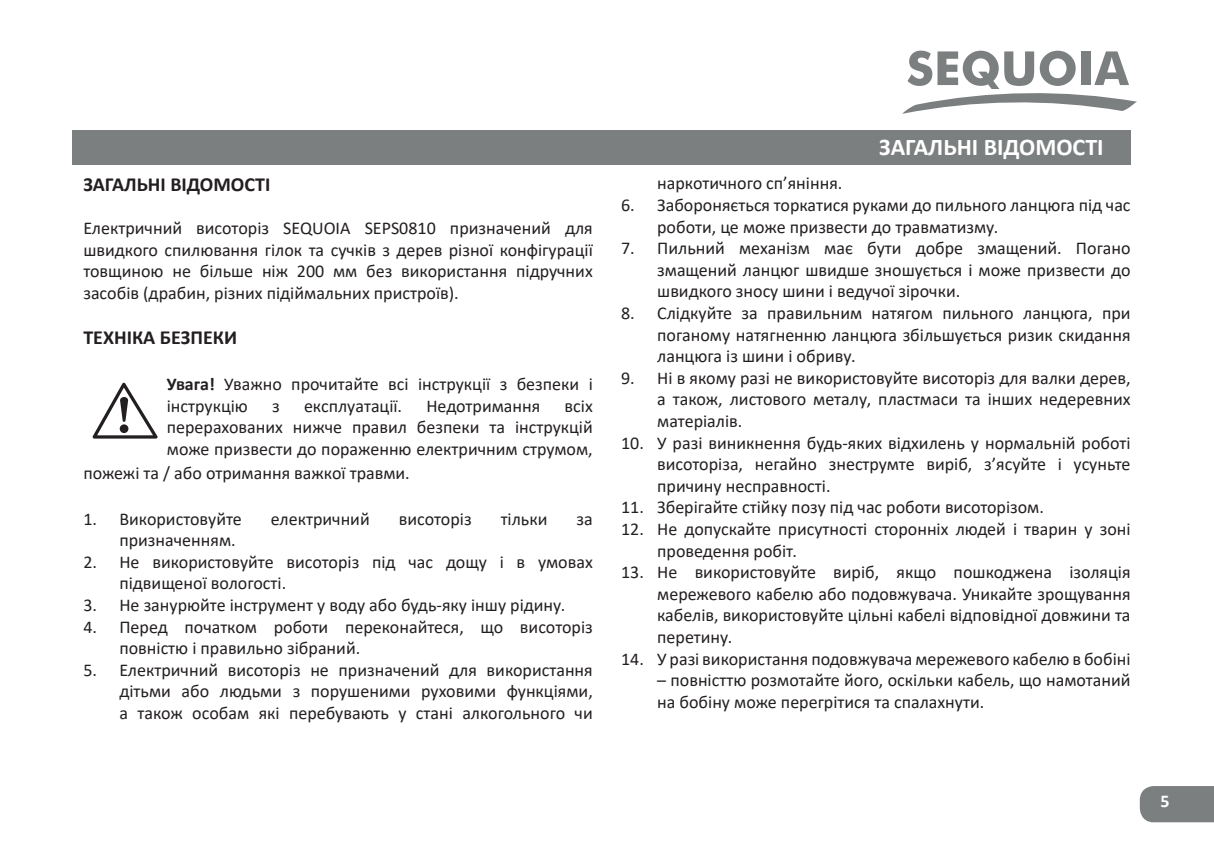
<style>
.page{position:relative;width:1214px;height:862px;background:#fff}
.page>*{position:absolute;margin:0;border:0;box-sizing:border-box;transform-origin:0 0}
.Заголовок_справа{font:700 24px "Calibri";color:#fff}
.Подзаголовок{font:700 20px "Calibri";color:#231f20}
.Подзаголовок-2{font:18px/21.6px "Calibri";color:#231f20;text-align:justify}
.t1{font:700 18px "Calibri";color:#fff}
.s1{font-weight:700}
</style>
<div class="page">
<div style="left:1139px;top:786px;width:74px;height:36px;background:#7c7f7f"></div>
<div style="left:72px;top:131px;width:1058px;height:34px;background:#7c7f7f"></div>
<svg style="left:902px;top:51px;width:234px;height:63px"></svg>
<div style="left:1081px;top:51px;width:9px;height:34px;background:#7c7f7f"></div>
<svg style="left:93px;top:383px;width:64px;height:55px"></svg>
<p class="Подзаголовок" style="left:83px;top:170px;width:188px">ЗАГАЛЬНІ ВІДОМОСТІ</p>
<p class="Подзаголовок-2" style="left:83px;top:217px;width:511px">Електричний висоторіз SEQUOIA SEPS0810 призначений для швидкого спилювання гілок та сучків з дерев різної конфігурації товщиною не більше ніж 200 мм без використання підручних засобів (драбин, різних підіймальних пристроїв).</p>
<p class="Подзаголовок" style="left:83px;top:324px;width:155px">ТЕХНІКА БЕЗПЕКИ</p>
<p class="Подзаголовок-2" style="left:167px;top:373px;width:427px"><span class="s1">Увага!</span> Уважно прочитайте всі інструкції з безпеки і інструкцію</p>
<p class="Подзаголовок-2" style="left:167px;top:394px;width:427px;text-indent:398px">всіх перерахованих нижче правил безпеки та інструкцій може призвести до пораженню електричним струмом,</p>
<p class="Подзаголовок-2" style="left:83px;top:462px;width:328px">пожежі та / або отримання важкої травми.</p>
<p class="Подзаголовок-2" style="left:83px;top:507px;width:160px">1. Використовуйте</p>
<p class="Подзаголовок-2" style="left:271px;top:507px;width:100px">електричний</p>
<p class="Подзаголовок-2" style="left:399px;top:507px;width:74px">висоторіз</p>
<p class="Подзаголовок-2" style="left:500px;top:507px;width:48px">тільки</p>
<p class="Подзаголовок-2" style="left:576px;top:507px;width:18px">за</p>
<p class="Подзаголовок-2" style="left:119px;top:529px;width:118px">призначенням.</p>
<p class="Подзаголовок-2" style="left:119px;top:550px;width:475px;text-indent:-36px">2. Не використовуйте висоторіз під час дощу і в умовах підвищеної вологості.</p>
<p class="Подзаголовок-2" style="left:83px;top:594px;width:483px">3. Не занурюйте інструмент у воду або будь-яку іншу рідину.</p>
<p class="Подзаголовок-2" style="left:119px;top:615px;width:475px;text-indent:-36px">4. Перед початком роботи переконайтеся, що висоторіз повністю і правильно зібраний.</p>
<p class="Подзаголовок-2" style="left:119px;top:658px;width:475px;text-indent:-36px">5. Електричний висоторіз не призначений для використання дітьми або людьми з порушеними руховими функціями, а також особам які перебувають у стані алкогольного чи</p>
<p class="Подзаголовок-2" style="left:272px;top:394px;width:9px">з</p>
<p class="Подзаголовок-2" style="left:304px;top:394px;width:100px">експлуатації.</p>
<p class="Подзаголовок-2" style="left:426px;top:394px;width:115px">Недотримання</p>
<p class="Заголовок_справа" style="left:879px;top:130px;width:226px">ЗАГАЛЬНІ ВІДОМОСТІ</p>
<p class="Подзаголовок-2" style="left:657px;top:172px;width:187px">наркотичного сп’яніння.</p>
<p class="Подзаголовок-2" style="left:657px;top:194px;width:475px;text-indent:-36px">6. Забороняється торкатися руками до пильного ланцюга під час роботи, це може призвести до травматизму.</p>
<p class="Подзаголовок-2" style="left:657px;top:237px;width:475px;text-indent:-36px">7. Пильний механізм має бути добре змащений. Погано змащений ланцюг швидше зношується і може призвести до швидкого зносу шини і ведучої зірочки.</p>
<p class="Подзаголовок-2" style="left:657px;top:302px;width:475px;text-indent:-36px">8. Слідкуйте за правильним натягом пильного ланцюга, при поганому натягненню ланцюга збільшується ризик скидання ланцюга із шини і обриву.</p>
<p class="Подзаголовок-2" style="left:657px;top:366px;width:475px;text-indent:-36px">9. Ні в якому разі не використовуйте висоторіз для валки дерев, а також, листового металу, пластмаси та інших недеревних матеріалів.</p>
<p class="Подзаголовок-2" style="left:657px;top:431px;width:475px;text-indent:-36px">10. У разі виникнення будь-яких відхилень у нормальній роботі висоторіза, негайно знеструмте виріб, з’ясуйте і усуньте причину несправності.</p>
<p class="Подзаголовок-2" style="left:621px;top:496px;width:424px">11. Зберігайте стійку позу під час роботи висоторізом.</p>
<p class="Подзаголовок-2" style="left:657px;top:518px;width:475px;text-indent:-36px">12. Не допускайте присутності сторонніх людей і тварин у зоні проведення робіт.</p>
<p class="Подзаголовок-2" style="left:657px;top:561px;width:475px;text-indent:-36px">13. Не використовуйте виріб, якщо пошкоджена ізоляція мережевого кабелю або подовжувача. Уникайте зрощування кабелів, використовуйте цільні кабелі відповідної довжини та перетину.</p>
<p class="Подзаголовок-2" style="left:621px;top:647px;width:511px">14. У разі використання подовжувача мережевого кабелю в бобіні</p>
<p class="Подзаголовок-2" style="left:657px;top:669px;width:475px">– повністтю розмотайте його, оскільки кабель, що намотаний на бобіну може перегрітися та спалахнути.</p>
<p class="t1" style="left:1160px;top:788px;width:11px">5</p>
</div>
